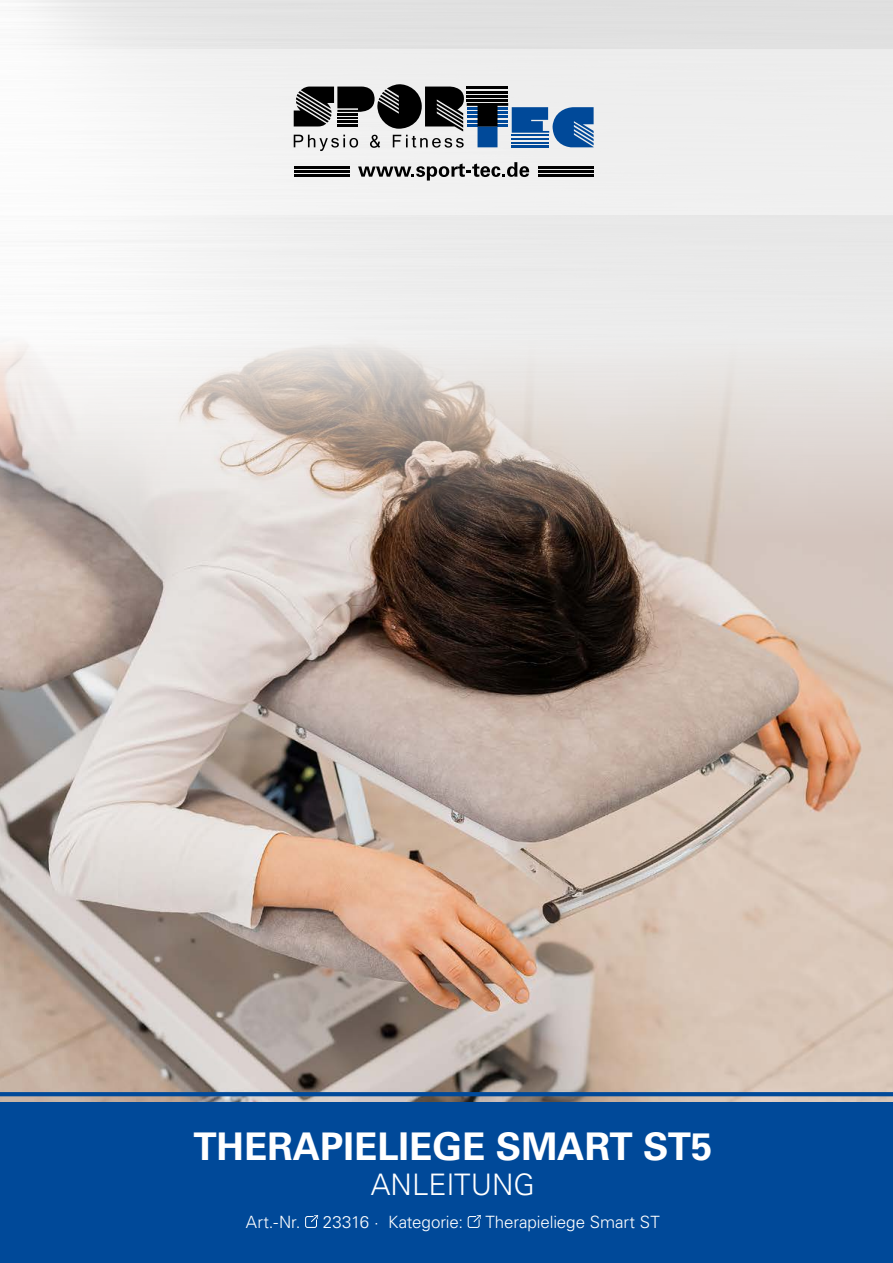
<style>
.page{position:relative;width:893px;height:1263px;background:#fff}
.page>*{position:absolute;margin:0;border:0;box-sizing:border-box;transform-origin:0 0}
.t1{font:700 38.1px "Univers LT Std";color:#fff}
.t2{font:300 29.55px "Univers LT Std";color:#fff}
.t3{font:300 16.95px "Univers LT Std";letter-spacing:-.005em;color:#fff}
</style>
<div class="page">
<img style="left:0;top:0;width:893px;height:1102px">
<hr style="left:0;top:0;width:1px;height:867px;background:#004999">
<div style="left:0;top:49px;width:893px;height:166px;background:#f0f0f0"></div>
<svg style="left:294px;top:84px;width:300px;height:67px"></svg>
<svg style="left:358px;top:162px;width:171px;height:19px"></svg>
<hr style="left:538px;top:166px;width:56px;height:3px;background:#000">
<hr style="left:538px;top:170px;width:56px;height:3px;background:#000">
<hr style="left:538px;top:174px;width:56px;height:3px;background:#000">
<hr style="left:294px;top:166px;width:55px;height:3px;background:#000">
<hr style="left:294px;top:170px;width:55px;height:3px;background:#000">
<hr style="left:294px;top:174px;width:55px;height:3px;background:#000">
<svg style="left:0;top:1092px;width:893px;height:4px;background:#044b99"></svg>
<div style="left:0;top:1102px;width:893px;height:161px;background:#004999"></div>
<svg style="left:305px;top:1215px;width:13px;height:13px"></svg>
<svg style="left:468px;top:1215px;width:13px;height:13px"></svg>
<h1 class="t1" style="left:193px;top:1131px;width:521px">THERAPIELIEGE SMART ST5</h1>
<h2 class="t2" style="left:371px;top:1174px;width:165px">ANLEITUNG</h2>
<p class="t3" style="left:246px;top:1215px;width:56px">Art.-Nr.</p>
<p class="t3" style="left:323px;top:1215px;width:142px">23316 · Kategorie:</p>
<p class="t3" style="left:485px;top:1215px;width:176px">Therapieliege Smart ST</p>
</div>
